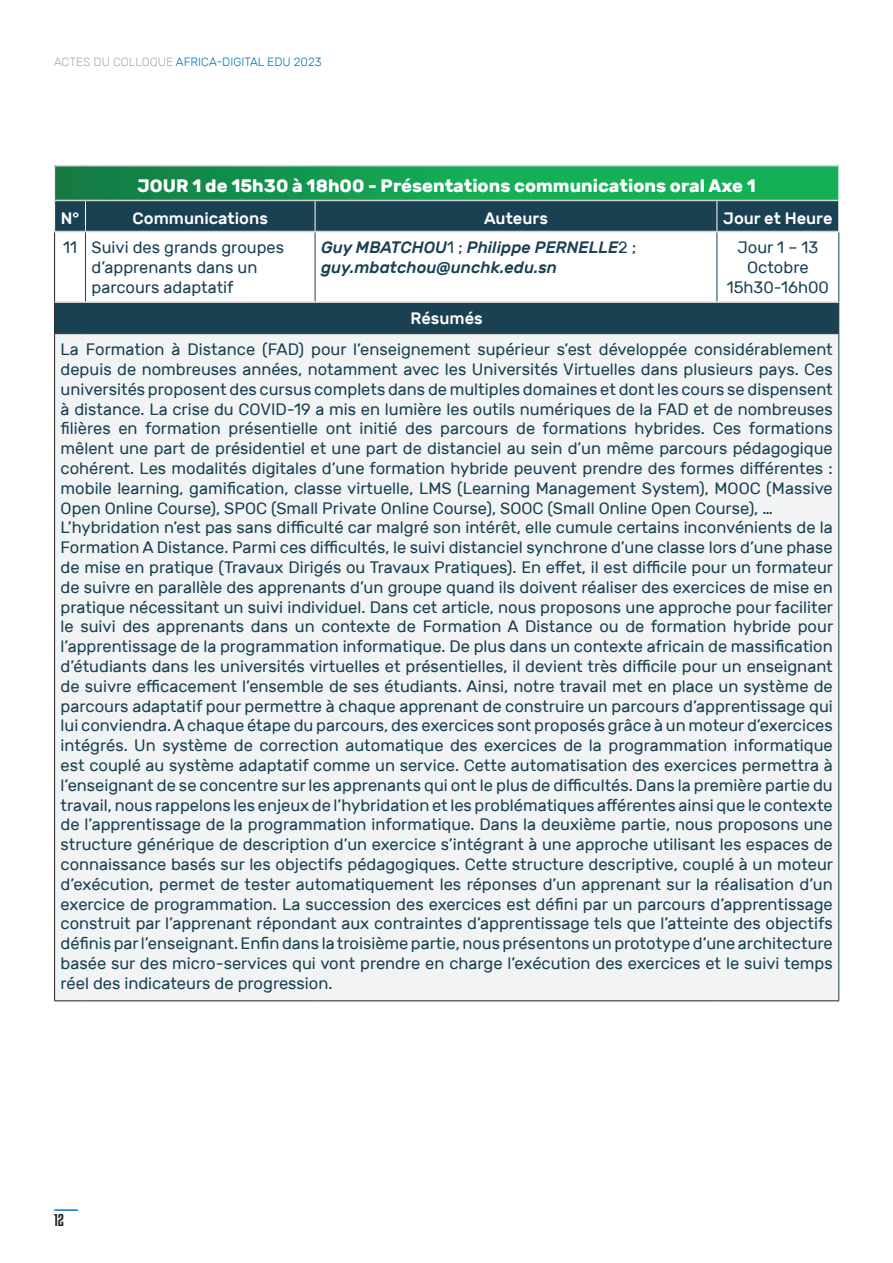
<style>
.page{position:relative;width:893px;height:1263px;background:#fff}
.page>*{position:absolute;margin:0;border:0;box-sizing:border-box;transform-origin:0 0}
.Headline_01{font:700 18px "Rubik";color:#fff}
.Headline_01-2{font:16.5px/19.8px "Rubik";color:#194152;text-align:justify}
.Headline_01-3{font:italic 500 16.5px "Rubik";color:#194152}
.Headline_01-4{font:500 16.5px "Rubik";color:#fff}
.t1{font:15px "Kenyan Coffee Rg";color:#231f20}
.t2{font:300 12px "Rubik";color:#0574bc}
.s1{color:#a8a9ad}
.s2{font-weight:400;font-style:normal}
</style>
<div class="page">
<hr style="left:54px;top:1209px;width:24px;height:2px;background:#0574bc">
<div style="left:55px;top:166px;width:784px;height:34px;background:linear-gradient(to right,#138347,#13be59)"></div>
<div style="left:55px;top:201px;width:783px;height:132px;background:#194152"></div>
<svg style="left:55px;top:232px;width:783px;height:69px"></svg>
<div style="left:55px;top:334px;width:784px;height:667px;background:#f2f3f4"></div>
<hr style="left:85px;top:232px;width:1px;height:69px;background:#194152">
<hr style="left:315px;top:232px;width:1px;height:69px;background:#194152">
<hr style="left:717px;top:232px;width:1px;height:69px;background:#194152">
<hr style="left:838px;top:232px;width:1px;height:70px;background:#194152">
<hr style="left:838px;top:302px;width:1px;height:32px;background:#194152">
<hr style="left:838px;top:334px;width:1px;height:667px;background:#194152">
<hr style="left:54px;top:232px;width:1px;height:70px;background:#231f20">
<hr style="left:54px;top:302px;width:1px;height:31px;background:#231f20">
<hr style="left:54px;top:333px;width:31px;height:1px;background:#231f20">
<hr style="left:54px;top:334px;width:1px;height:667px;background:#231f20">
<hr style="left:85px;top:333px;width:230px;height:1px;background:#231f20">
<hr style="left:315px;top:333px;width:402px;height:1px;background:#231f20">
<hr style="left:717px;top:333px;width:122px;height:1px;background:#231f20">
<hr style="left:54px;top:1000px;width:31px;height:1px;background:#231f20">
<hr style="left:85px;top:1000px;width:230px;height:1px;background:#231f20">
<hr style="left:315px;top:1000px;width:402px;height:1px;background:#231f20">
<hr style="left:717px;top:1000px;width:122px;height:1px;background:#231f20">
<hr style="left:54px;top:165px;width:31px;height:1px;background:#d1d2d4">
<hr style="left:85px;top:165px;width:230px;height:1px;background:#d1d2d4">
<hr style="left:315px;top:165px;width:402px;height:1px;background:#d1d2d4">
<hr style="left:717px;top:165px;width:122px;height:1px;background:#d1d2d4">
<hr style="left:55px;top:200px;width:30px;height:1px;background:#d1d2d4">
<hr style="left:85px;top:200px;width:230px;height:1px;background:#d1d2d4">
<hr style="left:315px;top:200px;width:402px;height:1px;background:#d1d2d4">
<hr style="left:717px;top:200px;width:121px;height:1px;background:#d1d2d4">
<hr style="left:85px;top:201px;width:1px;height:30px;background:#fff">
<hr style="left:315px;top:201px;width:1px;height:30px;background:#fff">
<hr style="left:838px;top:166px;width:1px;height:34px;background:#fff">
<hr style="left:717px;top:201px;width:1px;height:30px;background:#fff">
<hr style="left:54px;top:231px;width:31px;height:1px;background:#d1d2d4">
<hr style="left:55px;top:301px;width:30px;height:2px;background:#d1d2d4">
<hr style="left:85px;top:231px;width:230px;height:1px;background:#d1d2d4">
<hr style="left:85px;top:301px;width:230px;height:2px;background:#d1d2d4">
<hr style="left:315px;top:231px;width:402px;height:1px;background:#d1d2d4">
<hr style="left:717px;top:231px;width:122px;height:1px;background:#d1d2d4">
<hr style="left:315px;top:301px;width:402px;height:2px;background:#d1d2d4">
<hr style="left:717px;top:301px;width:122px;height:2px;background:#d1d2d4">
<p class="t2" style="left:54px;top:55px;width:269px"><span class="s1">ACTES DU COLLOQUE</span> AFRICA-DIGITAL EDU 2023</p>
<p class="Headline_01" style="left:138px;top:175px;width:620px">JOUR 1 de 15h30 à 18h00 - Présentations communications oral Axe 1</p>
<p class="Headline_01-4" style="left:61px;top:209px;width:20px">N°</p>
<p class="Headline_01-4" style="left:133px;top:209px;width:137px">Communications</p>
<p class="Headline_01-4" style="left:484px;top:209px;width:65px">Auteurs</p>
<p class="Headline_01-4" style="left:723px;top:209px;width:111px">Jour et Heure</p>
<p class="Headline_01-2" style="left:63px;top:238px;width:15px">11</p>
<p class="Headline_01-2" style="left:91px;top:238px;width:194px;text-align:left">Suivi des grands groupes d’apprenants dans un parcours adaptatif</p>
<p class="Headline_01-3" style="left:321px;top:238px;width:317px">Guy MBATCHOU<span class="s2">1 ;</span> Philippe PERNELLE<span class="s2">2 ;</span></p>
<p class="Headline_01-2" style="left:737px;top:238px;width:82px;text-align:center">Jour 1 – 13<br>Octobre</p>
<p class="Headline_01-2" style="left:727px;top:277px;width:104px">15h30-16h00</p>
<p class="Headline_01-3" style="left:321px;top:258px;width:238px">guy.mbatchou@unchk.edu.sn</p>
<p class="Headline_01-4" style="left:411px;top:309px;width:74px">Résumés</p>
<p class="Headline_01-2" style="left:61px;top:340px;width:774px">La Formation à Distance (FAD) pour l’enseignement supérieur s’est développée considérablement depuis de nombreuses années, notamment avec les Universités Virtuelles dans plusieurs pays. Ces universités proposent des cursus complets dans de multiples domaines et dont les cours se dispensent à distance. La crise du COVID-19 a mis en lumière les outils numériques de la FAD et de nombreuses filières en formation présentielle ont initié des parcours de formations hybrides. Ces formations mêlent une part de présidentiel et une part de distanciel au sein d’un même parcours pédagogique cohérent. Les modalités digitales d’une formation hybride peuvent prendre des formes différentes : mobile learning, gamification, classe virtuelle, LMS (Learning Management System), MOOC (Massive Open Online Course), SPOC (Small Private Online Course), SOOC (Small Online Open Course), …</p>
<p class="Headline_01-2" style="left:61px;top:518px;width:774px">L’hybridation n’est pas sans difficulté car malgré son intérêt, elle cumule certains inconvénients de la Formation A Distance. Parmi ces difficultés, le suivi distanciel synchrone d’une classe lors d’une phase de mise en pratique (Travaux Dirigés ou Travaux Pratiques). En effet, il est difficile pour un formateur de suivre en parallèle des apprenants d’un groupe quand ils doivent réaliser des exercices de mise en pratique nécessitant un suivi individuel. Dans cet article, nous proposons une approche pour faciliter le suivi des apprenants dans un contexte de Formation A Distance ou de formation hybride pour l’apprentissage de la programmation informatique. De plus dans un contexte africain de massification d’étudiants dans les universités virtuelles et présentielles, il devient très difficile pour un enseignant de suivre efficacement l’ensemble de ses étudiants. Ainsi, notre travail met en place un système de parcours adaptatif pour permettre à chaque apprenant de construire un parcours d’apprentissage qui lui conviendra. A chaque étape du parcours, des exercices sont proposés grâce à un moteur d’exercices intégrés. Un système de correction automatique des exercices de la programmation informatique est couplé au système adaptatif comme un service. Cette automatisation des exercices permettra à l’enseignant de se concentre sur les apprenants qui ont le plus de difficultés. Dans la première partie du travail, nous rappelons les enjeux de l’hybridation et les problématiques afférentes ainsi que le contexte de l’apprentissage de la programmation informatique. Dans la deuxième partie, nous proposons une structure générique de description d’un exercice s’intégrant à une approche utilisant les espaces de connaissance basés sur les objectifs pédagogiques. Cette structure descriptive, couplé à un moteur d’exécution, permet de tester automatiquement les réponses d’un apprenant sur la réalisation d’un exercice de programmation. La succession des exercices est défini par un parcours d’apprentissage construit par l’apprenant répondant aux contraintes d’apprentissage tels que l’atteinte des objectifs définis par l’enseignant. Enfin dans la troisième partie, nous présentons un prototype d’une architecture basée sur des micro-services qui vont prendre en charge l’exécution des exercices et le suivi temps réel des indicateurs de progression.</p>
<p class="t1" style="left:54px;top:1210px;width:11px">12</p>
</div>
